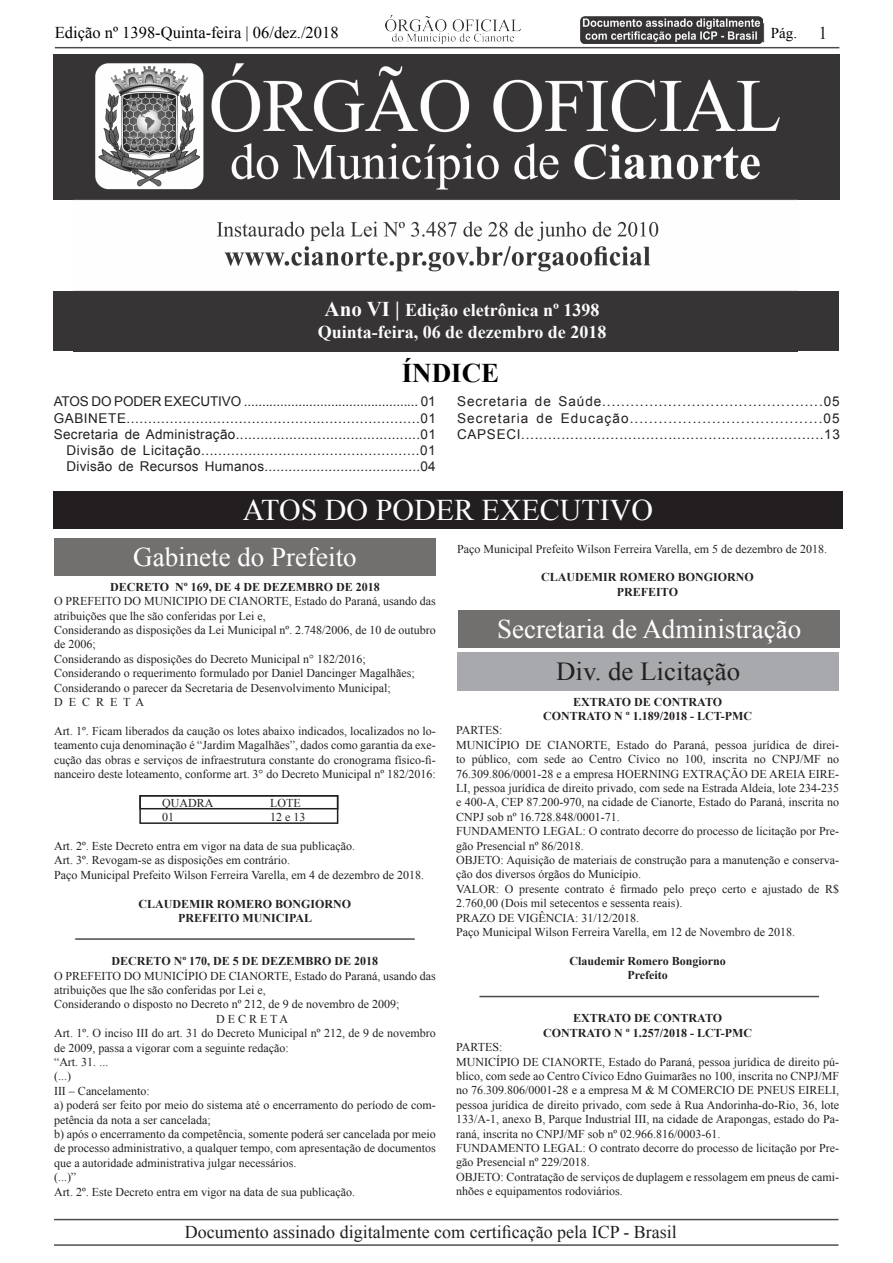
<style>
.page{position:relative;width:893px;height:1263px;background:#fff}
.page>*{position:absolute;margin:0;border:0;box-sizing:border-box;transform-origin:0 0}
.t1{font:30px "Times New Roman";color:#fff}
.t2{font:27px "Times New Roman";color:#fff}
.t3{font:700 27px "Times New Roman";color:#000}
.t4{font:25.95px "Times New Roman";color:#231f20}
.t5{font:700 18px "Times New Roman";color:#fcfcfc}
.t6{font:18px "Times New Roman";color:#231f20}
.t7{font:16.5px "Times New Roman";color:#000}
.t8{font:15px "Times New Roman";color:#040000}
.t9{font:13.5px "Arial";letter-spacing:.04em;color:#231f20}
.t10{font:13.5px "Arial";letter-spacing:-.01em;color:#231f20}
.t11{font:13.5px "Arial";letter-spacing:.07em;color:#231f20}
.t12{font:13.5px "Arial";letter-spacing:.02em;color:#231f20}
.t13{font:13.5px "Arial";letter-spacing:.08em;color:#231f20}
.t14{font:12px/14.4px "Times New Roman";color:#231f20}
.t15{font:700 12px "Times New Roman";color:#231f20}
.s1{color:#040000}
.s2{font-size:21px}
.s3{font-size:18px;color:#231f20}
</style>
<div class="page">
<hr style="left:54px;top:1219px;width:784px;height:1px;background:#4d4948">
<hr style="left:55px;top:47px;width:784px;height:1px;background:#4d4948">
<hr style="left:54px;top:1244px;width:784px;height:2px;background:#4d4948">
<img style="left:385px;top:15px;width:135px;height:29px">
<img style="left:581px;top:17px;width:181px;height:26px">
<div style="left:54px;top:491px;width:789px;height:38px;background:#231f20"></div>
<div style="left:54px;top:55px;width:786px;height:145px;background:#373435"></div>
<div style="left:54px;top:291px;width:785px;height:60px;background:#373435"></div>
<img style="left:74px;top:54px;width:723px;height:237px">
<div style="left:54px;top:538px;width:382px;height:37px;background:#72706f"></div>
<div style="left:139px;top:795px;width:199px;height:29px;border:2px solid #231f20"></div>
<div style="left:139px;top:795px;width:199px;height:14px;border:2px solid #231f20"></div>
<div style="left:458px;top:610px;width:382px;height:38px;background:#72706f"></div>
<div style="left:457px;top:652px;width:382px;height:39px;background:#a8a9ad"></div>
<hr style="left:479px;top:996px;width:340px;height:1px;background:#4d4948">
<hr style="left:75px;top:938px;width:340px;height:2px;background:#4d4948">
<h3 class="t7" style="left:55px;top:21px;width:285px">Edição nº <span class="s1">1398-Quinta-</span>feira | 06/dez./2018</h3>
<p class="t8" style="left:761px;top:23px;width:68px"><span class="s2">|</span> Pág. <span class="s3">1</span></p>
<p class="t5" style="left:324px;top:298px;width:277px"><span class="s2">Ano VI |</span> Edição eletrônica nº 1398</p>
<p class="t5" style="left:318px;top:319px;width:290px">Quinta-feira, 06 de dezembro de 2018</p>
<p class="t3" style="left:402px;top:354px;width:99px">ÍNDICE</p>
<p class="t10" style="left:54px;top:393px;width:384px">ATOS DO PODER EXECUTIVO ................................................ 01</p>
<p class="t9" style="left:54px;top:409px;width:384px">GABINETE....................................................................01</p>
<p class="t9" style="left:54px;top:425px;width:384px">Secretaria de Administração.............................................01</p>
<p class="t9" style="left:67px;top:441px;width:371px">Divisão de Licitação...................................................01</p>
<p class="t12" style="left:67px;top:458px;width:371px">Divisão de Recursos Humanos.......................................04</p>
<p class="t11" style="left:457px;top:393px;width:384px">Secretaria de Saúde...............................................05</p>
<p class="t13" style="left:457px;top:409px;width:384px">Secretaria de Educação........................................05</p>
<p class="t9" style="left:457px;top:425px;width:384px">CAPSECI....................................................................13</p>
<p class="t1" style="left:243px;top:490px;width:412px">ATOS DO PODER EXECUTIVO</p>
<p class="t2" style="left:133px;top:538px;width:225px">Gabinete do Prefeito</p>
<p class="t15" style="left:110px;top:578px;width:271px">DECRETO Nº 169, DE 4 DE DEZEMBRO DE 2018</p>
<p class="t14" style="left:54px;top:594px;width:383px">O PREFEITO DO MUNICIPIO DE CIANORTE, Estado do Paraná, usando das atribuições que lhe são conferidas por Lei e,</p>
<p class="t14" style="left:54px;top:622px;width:383px">Considerando as disposições da Lei Municipal nº. 2.748/2006, de 10 de outubro de 2006;</p>
<p class="t14" style="left:54px;top:651px;width:313px">Considerando as disposições do Decreto Municipal n° 182/2016;</p>
<p class="t14" style="left:54px;top:666px;width:362px">Considerando o requerimento formulado por Daniel Dancinger Magalhães;</p>
<p class="t14" style="left:54px;top:680px;width:338px">Considerando o parecer da Secretaria de Desenvolvimento Municipal;</p>
<p class="t14" style="left:54px;top:694px;width:92px">D E C R E T A</p>
<p class="t14" style="left:54px;top:723px;width:383px;text-align:justify">Art. 1º. Ficam liberados da caução os lotes abaixo indicados, localizados no lo&shy;teamento cuja denominação é “Jardim Magalhães”, dados como garantia da exe&shy;cução das obras e serviços de infraestrutura constante do cronograma físico-fi&shy;nanceiro deste loteamento, conforme art. 3° do Decreto Municipal nº 182/2016:</p>
<p class="t14" style="left:162px;top:795px;width:53px">QUADRA</p>
<p class="t14" style="left:270px;top:795px;width:32px">LOTE</p>
<p class="t14" style="left:162px;top:810px;width:13px">01</p>
<p class="t14" style="left:270px;top:810px;width:37px">12 e 13</p>
<p class="t14" style="left:54px;top:838px;width:302px">Art. 2º. Este Decreto entra em vigor na data de sua publicação.</p>
<p class="t14" style="left:54px;top:853px;width:238px">Art. 3º. Revogam-se as disposições em contrário.</p>
<p class="t14" style="left:54px;top:867px;width:371px">Paço Municipal Prefeito Wilson Ferreira Varella, em 4 de dezembro de 2018.</p>
<p class="t15" style="left:139px;top:895px;width:214px">CLAUDEMIR ROMERO BONGIORNO</p>
<p class="t15" style="left:178px;top:910px;width:135px">PREFEITO MUNICIPAL</p>
<p class="t15" style="left:112px;top:953px;width:268px">DECRETO Nº 170, DE 5 DE DEZEMBRO DE 2018</p>
<p class="t14" style="left:54px;top:968px;width:383px">O PREFEITO DO MUNICÍPIO DE CIANORTE, Estado do Paraná, usando das atribuições que lhe são conferidas por Lei e,</p>
<p class="t14" style="left:54px;top:997px;width:347px">Considerando o disposto no Decreto nº 212, de 9 de novembro de 2009;</p>
<p class="t14" style="left:216px;top:1011px;width:74px">D E C R E T A</p>
<p class="t14" style="left:54px;top:1026px;width:383px">Art. 1º. O inciso III do art. 31 do Decreto Municipal nº 212, de 9 de novembro de 2009, passa a vigorar com a seguinte redação:</p>
<p class="t14" style="left:54px;top:1054px;width:56px">“Art. 31. ...</p>
<p class="t14" style="left:54px;top:1069px;width:18px">(...)</p>
<p class="t14" style="left:54px;top:1083px;width:97px">III – Cancelamento:</p>
<p class="t14" style="left:54px;top:1098px;width:383px">a) poderá ser feito por meio do sistema até o encerramento do período de com&shy;petência da nota a ser cancelada;</p>
<p class="t14" style="left:54px;top:1126px;width:383px;text-align:justify">b) após o encerramento da competência, somente poderá ser cancelada por meio de processo administrativo, a qualquer tempo, com apresentação de documentos que a autoridade administrativa julgar necessários.</p>
<p class="t14" style="left:54px;top:1170px;width:24px">(...)”</p>
<p class="t14" style="left:54px;top:1184px;width:302px">Art. 2º. Este Decreto entra em vigor na data de sua publicação.</p>
<p class="t14" style="left:457px;top:541px;width:371px">Paço Municipal Prefeito Wilson Ferreira Varella, em 5 de dezembro de 2018.</p>
<p class="t15" style="left:541px;top:569px;width:214px">CLAUDEMIR ROMERO BONGIORNO</p>
<p class="t15" style="left:617px;top:583px;width:63px">PREFEITO</p>
<p class="t2" style="left:497px;top:611px;width:306px">Secretaria de Administração</p>
<p class="t4" style="left:556px;top:654px;width:186px">Div. de Licitação</p>
<p class="t15" style="left:573px;top:693px;width:151px">EXTRATO DE CONTRATO</p>
<p class="t15" style="left:543px;top:708px;width:211px">CONTRATO N º 1.189/2018 - LCT-PMC</p>
<p class="t14" style="left:456px;top:723px;width:48px">PARTES:</p>
<p class="t14" style="left:456px;top:737px;width:384px;text-align:justify">MUNICÍPIO DE CIANORTE, Estado do Paraná, pessoa jurídica de direi&shy;to público, com sede ao Centro Cívico no 100, inscrita no CNPJ/MF no 76.309.806/0001-28 e a empresa HOERNING EXTRAÇÃO DE AREIA EIRE-LI, pessoa jurídica de direito privado, com sede na Estrada Aldeia, lote 234-235 e 400-A, CEP 87.200-970, na cidade de Cianorte, Estado do Paraná, inscrita no CNPJ sob nº 16.728.848/0001-71.</p>
<p class="t14" style="left:456px;top:824px;width:384px">FUNDAMENTO LEGAL: O contrato decorre do processo de licitação por Pre&shy;gão Presencial nº 86/2018.</p>
<p class="t14" style="left:456px;top:852px;width:384px">OBJETO: Aquisição de materiais de construção para a manutenção e conserva&shy;ção dos diversos órgãos do Município.</p>
<p class="t14" style="left:456px;top:881px;width:384px">VALOR: O presente contrato é firmado pelo preço certo e ajustado de R$<br>2.760,00 (Dois mil setecentos e sessenta reais).</p>
<p class="t14" style="left:456px;top:910px;width:185px">PRAZO DE VIGÊNCIA: 31/12/2018.</p>
<p class="t14" style="left:456px;top:924px;width:341px">Paço Municipal Wilson Ferreira Varella, em 12 de Novembro de 2018.</p>
<p class="t15" style="left:569px;top:952px;width:158px">Claudemir Romero Bongiorno</p>
<p class="t15" style="left:627px;top:967px;width:42px">Prefeito</p>
<p class="t15" style="left:573px;top:1010px;width:151px">EXTRATO DE CONTRATO</p>
<p class="t15" style="left:543px;top:1024px;width:211px">CONTRATO N º 1.257/2018 - LCT-PMC</p>
<p class="t14" style="left:456px;top:1040px;width:48px">PARTES:</p>
<p class="t14" style="left:456px;top:1054px;width:384px;text-align:justify">MUNICÍPIO DE CIANORTE, Estado do Paraná, pessoa jurídica de direito pú&shy;blico, com sede ao Centro Cívico Edno Guimarães no 100, inscrita no CNPJ/MF no 76.309.806/0001-28 e a empresa M &amp; M COMERCIO DE PNEUS EIRELI, pessoa jurídica de direito privado, com sede à Rua Andorinha-do-Rio, 36, lote 133/A-1, anexo B, Parque Industrial III, na cidade de Arapongas, estado do Pa&shy;raná, inscrita no CNPJ/MF sob nº 02.966.816/0003-61.</p>
<p class="t14" style="left:456px;top:1140px;width:384px">FUNDAMENTO LEGAL: O contrato decorre do processo de licitação por Pre&shy;gão Presencial nº 229/2018.</p>
<p class="t14" style="left:456px;top:1169px;width:384px">OBJETO: Contratação de serviços de duplagem e ressolagem em pneus de cami&shy;nhões e equipamentos rodoviários.</p>
<h3 class="t6" style="left:185px;top:1220px;width:494px">Documento assinado digitalmente com certificação pela ICP - Brasil</h3>
</div>
